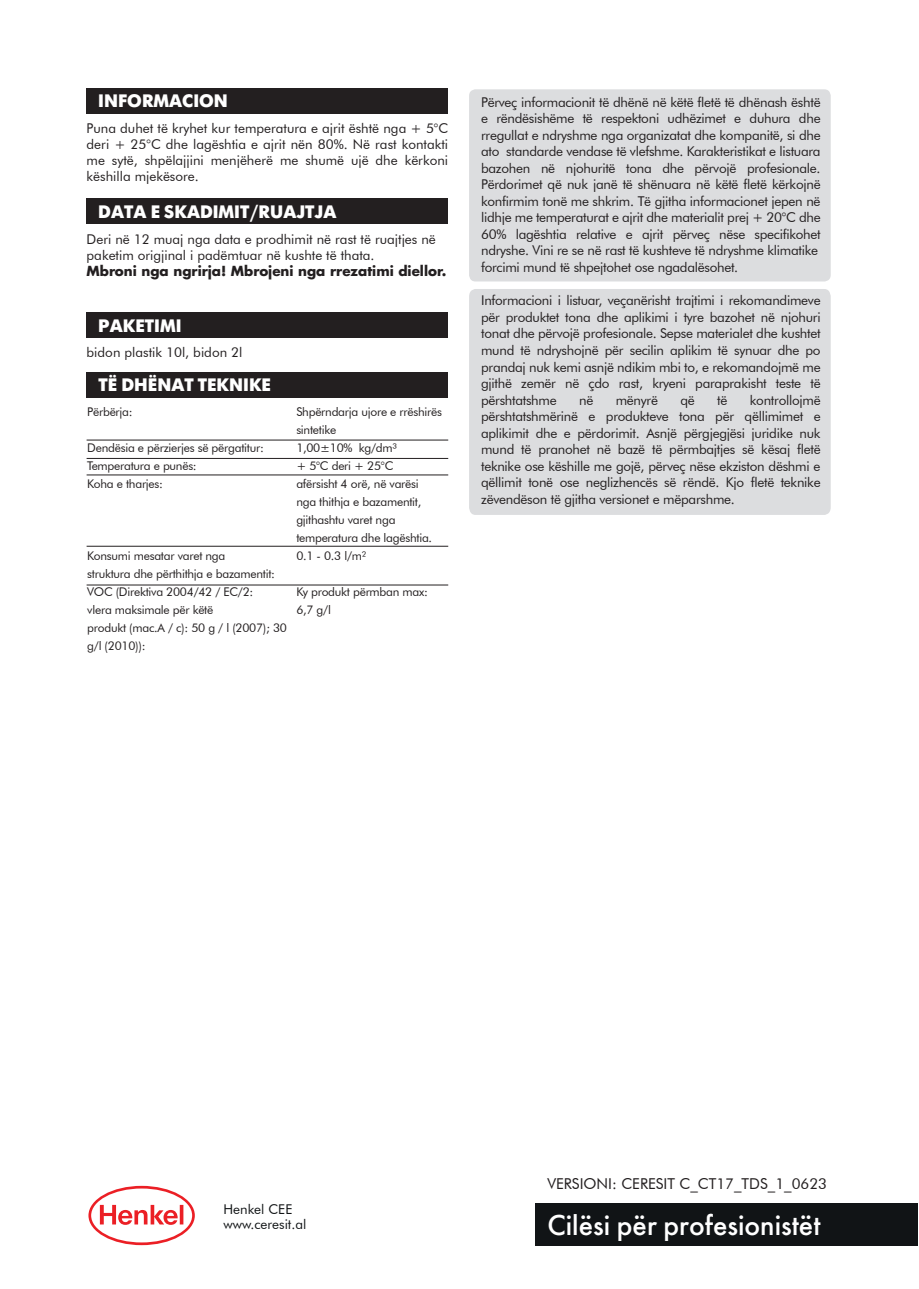
<style>
.page{position:relative;width:919px;height:1289px;background:#fff}
.page>*{position:absolute;margin:0;border:0;box-sizing:border-box;transform-origin:0 0}
.t1{font:28.5px "Futura Futuris";color:#fff}
.t2{font:700 18px "Futura Futuris";color:#fff}
.t3{font:15px "Futura BT";color:#231f20}
.t4{font:13.5px/16.5px "Futura BT";letter-spacing:-.02em;color:#231f20;text-align:justify}
.t5{font:13.5px/16.2px "Futura BT";color:#231f20}
.t6{font:700 13.5px "Futura";color:#231f20}
.t7{font:13.5px/15px "Futura BT";color:#111416}
.t8{font:12px/18px "Futura BT";letter-spacing:-.02em;color:#231f20}
</style>
<div class="page">
<div style="left:86px;top:88px;width:362px;height:25px;background:#231f20"></div>
<div style="left:87px;top:372px;width:361px;height:25px;background:#231f20"></div>
<hr style="left:87px;top:440px;width:361px;height:1px;background:#231f20">
<hr style="left:87px;top:458px;width:361px;height:1px;background:#231f20">
<hr style="left:87px;top:474px;width:361px;height:1px;background:#231f20">
<hr style="left:87px;top:546px;width:361px;height:1px;background:#231f20">
<hr style="left:87px;top:584px;width:361px;height:1px;background:#231f20">
<div style="left:86px;top:198px;width:362px;height:25px;background:#231f20"></div>
<div style="left:86px;top:312px;width:362px;height:26px;background:#231f20"></div>
<div style="left:469px;top:89px;width:361px;height:192px;background:#dcdddf;border-radius:6px"></div>
<div style="left:469px;top:289px;width:361px;height:226px;background:#dcdddf"></div>
<div style="left:535px;top:1203px;width:382px;height:42px;background:#111416"></div>
<svg style="left:88px;top:1185px;width:107px;height:60px"></svg>
<h2 class="t2" style="left:98px;top:90px;width:131px">INFORMACION</h2>
<p class="t4" style="left:87px;top:120px;width:363px">Puna duhet të kryhet kur temperatura e ajrit është nga + 5°C deri + 25°C dhe lagështia e ajrit nën 80%. Në rast kontakti me sytë, shpëlajjini menjëherë me shumë ujë dhe kërkoni këshilla mjekësore.</p>
<h2 class="t2" style="left:98px;top:200px;width:239px">DATA E SKADIMIT/RUAJTJA</h2>
<p class="t5" style="left:87px;top:231px;width:351px">Deri në 12 muaj nga data e prodhimit në rast të ruajtjes në paketim origjinal i padëmtuar në kushte të thata.</p>
<p class="t6" style="left:87px;top:262px;width:361px">Mbroni nga ngrirja! Mbrojeni nga rrezatimi diellor.</p>
<h2 class="t2" style="left:98px;top:315px;width:85px">PAKETIMI</h2>
<p class="t5" style="left:87px;top:344px;width:157px">bidon plastik 10l, bidon 2l</p>
<h2 class="t2" style="left:98px;top:374px;width:174px">TË DHËNAT TEKNIKE</h2>
<p class="t8" style="left:87px;top:402px;width:47px">Përbërja:</p>
<p class="t8" style="left:87px;top:438px;width:178px">Dendësia e përzierjes së përgatitur:<br>Temperatura e punës:<br>Koha e tharjes:</p>
<p class="t8" style="left:87px;top:546px;width:201px">Konsumi mesatar varet nga<br>struktura dhe përthithja e bazamentit:<br>VOC (Direktiva 2004/42 / EC/2:<br>vlera maksimale për këtë<br>produkt (mac.A / c): 50 g / l (2007); 30 g/l (2010)):</p>
<p class="t8" style="left:296px;top:402px;width:147px">Shpërndarja ujore e rrëshirës sintetike<br>1,00±10% kg/dm³<br>+ 5°C deri + 25°C<br>afërsisht 4 orë, në varësi<br>nga thithja e bazamentit, gjithashtu varet nga temperatura dhe lagështia.<br>0.1 - 0.3 l/m²</p>
<p class="t8" style="left:296px;top:582px;width:133px">Ky produkt përmban max:<br>6,7 g/l</p>
<p class="t4" style="left:481px;top:93px;width:341px;text-align:left">Përveç informacionit të dhënë në këtë fletë të dhënash është e rëndësishëme të respektoni udhëzimet e duhura dhe rregullat e ndryshme nga organizatat dhe kompanitë, si dhe ato standarde vendase të vlefshme. Karakteristikat e listuara bazohen në njohuritë tona dhe përvojë profesionale.<br>Përdorimet që nuk janë të shënuara në këtë fletë kërkojnë konfirmim tonë me shkrim. Të gjitha informacionet jepen në lidhje me temperaturat e ajrit dhe materialit prej + 20°C dhe 60% lagështia relative e ajrit përveç nëse specifikohet ndryshe. Vini re se në rast të kushteve të ndryshme klimatike forcimi mund të shpejtohet ose ngadalësohet.</p>
<p class="t4" style="left:481px;top:292px;width:341px">Informacioni i listuar, veçanërisht trajtimi i rekomandimeve për produktet tona dhe aplikimi i tyre bazohet në njohuri tonat dhe përvojë profesionale. Sepse materialet dhe kushtet mund të ndryshojnë për secilin aplikim të synuar dhe po prandaj nuk kemi asnjë ndikim mbi to, e rekomandojmë me gjithë zemër në çdo rast, kryeni paraprakisht teste të përshtatshme</p>
<p class="t4" style="left:481px;top:391px;width:341px;text-indent:269px">kontrollojmë përshtatshmërinë e produkteve tona për qëllimimet e aplikimit dhe e përdorimit. Asnjë përgjegjësi juridike nuk mund të pranohet në bazë të përmbajtjes së kësaj fletë teknike ose këshille me gojë, përveç nëse ekziston dëshmi e qëllimit tonë ose neglizhencës së rëndë. Kjo fletë teknike zëvendëson të gjitha versionet e mëparshme.</p>
<p class="t4" style="left:579px;top:391px;width:16px">në</p>
<p class="t4" style="left:615px;top:391px;width:44px">mënyrë</p>
<p class="t4" style="left:680px;top:391px;width:16px">që</p>
<p class="t4" style="left:717px;top:391px;width:12px">të</p>
<p class="t7" style="left:223px;top:1201px;width:84px">Henkel CEE www.ceresit.al</p>
<p class="t3" style="left:547px;top:1174px;width:281px">VERSIONI: CERESIT C_CT17_TDS_1_0623</p>
<h1 class="t1" style="left:547px;top:1207px;width:275px">Cilësi për profesionistët</h1>
</div>
